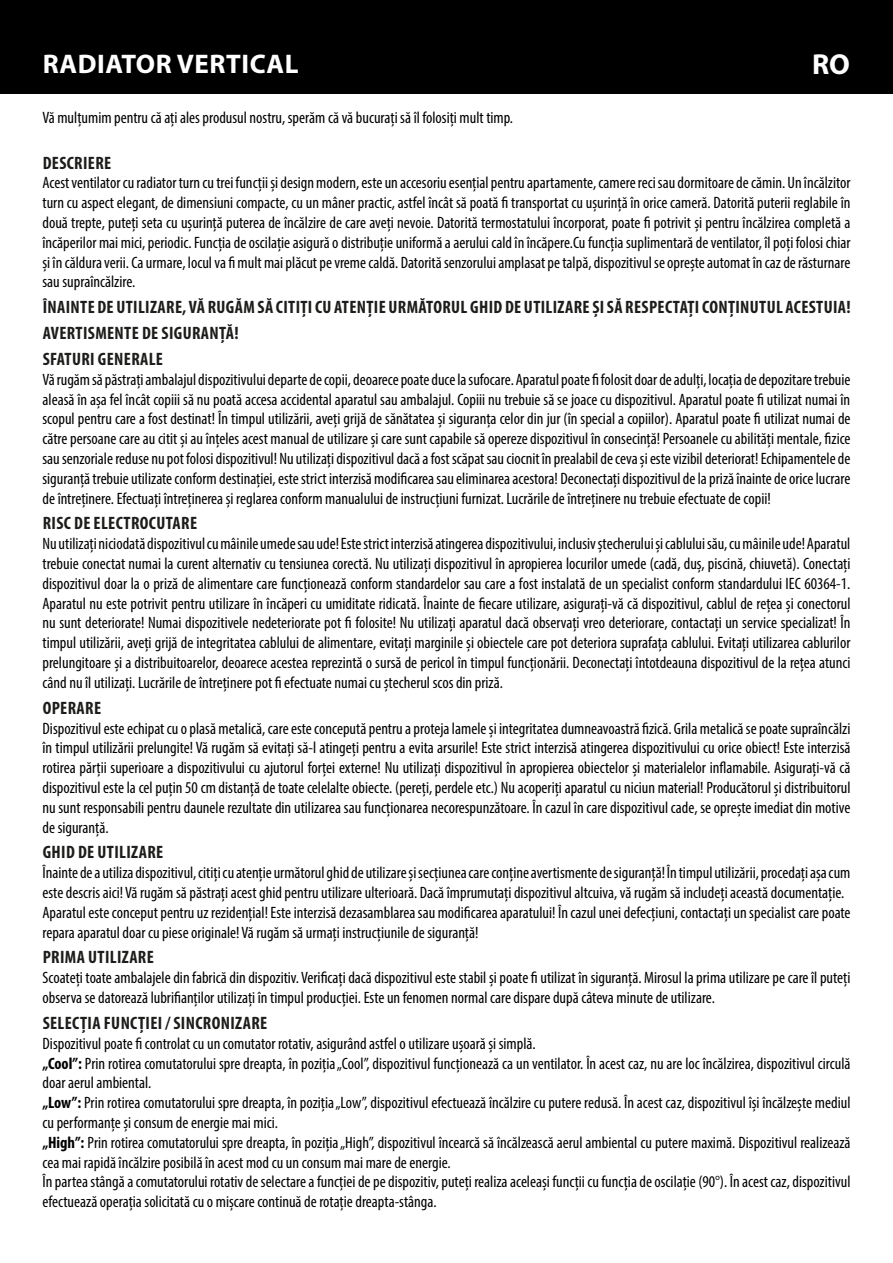
<style>
.page{position:relative;width:893px;height:1263px;background:#fff}
.page>*{position:absolute;margin:0;border:0;box-sizing:border-box;transform-origin:0 0}
.t1{font:700 28.95px "Myriad Pro";color:#fff}
.t2{font:700 27px "Myriad Pro";letter-spacing:.02em;color:#fff}
.t3{font:700 condensed 18px/25.8px "Myriad Pro";letter-spacing:.02em;color:#1d1d1b}
.t4{font:condensed 16.5px/19.8px "Myriad Pro";color:#000;text-align:justify}
.s1{font-weight:700}
</style>
<div class="page">
<div style="left:0;top:0;width:893px;height:93px;background:#000"></div>
<h2 class="t2" style="left:43px;top:46px;width:257px">RADIATOR VERTICAL</h2>
<h1 class="t1" style="left:812px;top:45px;width:39px">RO</h1>
<p class="t4" style="left:43px;top:107px;width:472px">Vă mulțumim pentru că ați ales produsul nostru, sperăm că vă bucurați să îl folosiți mult timp.</p>
<p class="t3" style="left:43px;top:149px;width:70px">DESCRIERE</p>
<p class="t4" style="left:43px;top:173px;width:809px">Acest ventilator cu radiator turn cu trei funcții și design modern, este un accesoriu esențial pentru apartamente, camere reci sau dormitoare de cămin. Un încălzitor turn cu aspect elegant, de dimensiuni compacte, cu un mâner practic, astfel încât să poată fi transportat cu ușurință în orice cameră. Datorită puterii reglabile în două trepte, puteți seta cu ușurință puterea de încălzire de care aveți nevoie. Datorită termostatului încorporat, poate fi potrivit și pentru încălzirea completă a încăperilor mai mici, periodic. Funcția de oscilație asigură o distribuție uniformă a aerului cald în încăpere.Cu funcția suplimentară de ventilator, îl poți folosi chiar și în căldura verii. Ca urmare, locul va fi mult mai plăcut pe vreme caldă. Datorită senzorului amplasat pe talpă, dispozitivul se oprește automat în caz de răsturnare sau supraîncălzire.</p>
<p class="t3" style="left:43px;top:294px;width:809px">ÎNAINTE DE UTILIZARE, VĂ RUGĂM SĂ CITIȚI CU ATENȚIE URMĂTORUL GHID DE UTILIZARE ȘI SĂ RESPECTAȚI CONȚINUTUL ACESTUIA!<br>AVERTISMENTE DE SIGURANȚĂ!<br>SFATURI GENERALE</p>
<p class="t4" style="left:43px;top:369px;width:810px">Vă rugăm să păstrați ambalajul dispozitivului departe de copii, deoarece poate duce la sufocare. Aparatul poate fi folosit doar de adulți, locația de depozitare trebuie aleasă în așa fel încât copiii să nu poată accesa accidental aparatul sau ambalajul. Copiii nu trebuie să se joace cu dispozitivul. Aparatul poate fi utilizat numai în scopul pentru care a fost destinat! În timpul utilizării, aveți grijă de sănătatea și siguranța celor din jur (în special a copiilor). Aparatul poate fi utilizat numai de către persoane care au citit și au înțeles acest manual de utilizare și care sunt capabile să opereze dispozitivul în consecință! Persoanele cu abilități mentale, fizice sau senzoriale reduse nu pot folosi dispozitivul! Nu utilizați dispozitivul dacă a fost scăpat sau ciocnit în prealabil de ceva și este vizibil deteriorat! Echipamentele de siguranță trebuie utilizate conform destinației, este strict interzisă modificarea sau eliminarea acestora! Deconectați dispozitivul de la priză înainte de orice lucrare de întreținere. Efectuați întreținerea și reglarea conform manualului de instrucțiuni furnizat. Lucrările de întreținere nu trebuie efectuate de copii!</p>
<p class="t3" style="left:43px;top:510px;width:156px">RISC DE ELECTROCUTARE</p>
<p class="t4" style="left:43px;top:534px;width:809px">Nu utilizați niciodată dispozitivul cu mâinile umede sau ude! Este strict interzisă atingerea dispozitivului, inclusiv ștecherului și cablului său, cu mâinile ude! Aparatul trebuie conectat numai la curent alternativ cu tensiunea corectă. Nu utilizați dispozitivul în apropierea locurilor umede (cadă, duș, piscină, chiuvetă). Conectați dispozitivul doar la o priză de alimentare care funcționează conform standardelor sau care a fost instalată de un specialist conform standardului IEC 60364-1.<br>Aparatul nu este potrivit pentru utilizare în încăperi cu umiditate ridicată. Înainte de fiecare utilizare, asigurați-vă că dispozitivul, cablul de rețea și conectorul nu sunt deteriorate! Numai dispozitivele nedeteriorate pot fi folosite! Nu utilizați aparatul dacă observați vreo deteriorare, contactați un service specializat! În timpul utilizării, aveți grijă de integritatea cablului de alimentare, evitați marginile și obiectele care pot deteriora suprafața cablului. Evitați utilizarea cablurilor prelungitoare și a distribuitoarelor, deoarece acestea reprezintă o sursă de pericol în timpul funcționării. Deconectați întotdeauna dispozitivul de la rețea atunci când nu îl utilizați. Lucrările de întreținere pot fi efectuate numai cu ștecherul scos din priză.</p>
<p class="t3" style="left:43px;top:694px;width:60px">OPERARE</p>
<p class="t4" style="left:43px;top:718px;width:809px">Dispozitivul este echipat cu o plasă metalică, care este concepută pentru a proteja lamele și integritatea dumneavoastră fizică. Grila metalică se poate supraîncălzi în timpul utilizării prelungite! Vă rugăm să evitați să-l atingeți pentru a evita arsurile! Este strict interzisă atingerea dispozitivului cu orice obiect! Este interzisă rotirea părții superioare a dispozitivului cu ajutorul forței externe! Nu utilizați dispozitivul în apropierea obiectelor și materialelor inflamabile. Asigurați-vă că dispozitivul este la cel puțin 50 cm distanță de toate celelalte obiecte. (pereți, perdele etc.) Nu acoperiți aparatul cu niciun material! Producătorul și distribuitorul nu sunt responsabili pentru daunele rezultate din utilizarea sau funcționarea necorespunzătoare. În cazul în care dispozitivul cade, se oprește imediat din motive de siguranță.</p>
<p class="t3" style="left:43px;top:839px;width:122px">GHID DE UTILIZARE</p>
<p class="t4" style="left:43px;top:863px;width:809px;text-align:left">Înainte de a utiliza dispozitivul, citiți cu atenție următorul ghid de utilizare și secțiunea care conține avertismente de siguranță! În timpul utilizării, procedați așa cum este descris aici! Vă rugăm să păstrați acest ghid pentru utilizare ulterioară. Dacă împrumutați dispozitivul altcuiva, vă rugăm să includeți această documentație.<br>Aparatul este conceput pentru uz rezidențial! Este interzisă dezasamblarea sau modificarea aparatului! În cazul unei defecțiuni, contactați un specialist care poate repara aparatul doar cu piese originale! Vă rugăm să urmați instrucțiunile de siguranță!</p>
<p class="t3" style="left:43px;top:944px;width:113px">PRIMA UTILIZARE</p>
<p class="t4" style="left:43px;top:968px;width:809px">Scoateți toate ambalajele din fabrică din dispozitiv. Verificați dacă dispozitivul este stabil și poate fi utilizat în siguranță. Mirosul la prima utilizare pe care îl puteți observa se datorează lubrifianților utilizați în timpul producției. Este un fenomen normal care dispare după câteva minute de utilizare.</p>
<p class="t3" style="left:43px;top:1010px;width:226px">SELECȚIA FUNCȚIEI / SINCRONIZARE</p>
<p class="t4" style="left:43px;top:1033px;width:809px;text-align:left">Dispozitivul poate fi controlat cu un comutator rotativ, asigurând astfel o utilizare ușoară și simplă.<br><span class="s1">„Cool”:</span> Prin rotirea comutatorului spre dreapta, în poziția „Cool”, dispozitivul funcționează ca un ventilator. În acest caz, nu are loc încălzirea, dispozitivul circulă doar aerul ambiental.<br><span class="s1">„Low”:</span> Prin rotirea comutatorului spre dreapta, în poziția „Low”, dispozitivul efectuează încălzire cu putere redusă. În acest caz, dispozitivul își încălzește mediul cu performanțe și consum de energie mai mici.<br><span class="s1">„High”:</span> Prin rotirea comutatorului spre dreapta, în poziția „High”, dispozitivul încearcă să încălzească aerul ambiental cu putere maximă. Dispozitivul realizează cea mai rapidă încălzire posibilă în acest mod cu un consum mai mare de energie.<br>În partea stângă a comutatorului rotativ de selectare a funcției de pe dispozitiv, puteți realiza aceleași funcții cu funcția de oscilație (90°). În acest caz, dispozitivul efectuează operația solicitată cu o mișcare continuă de rotație dreapta-stânga.</p>
</div>
